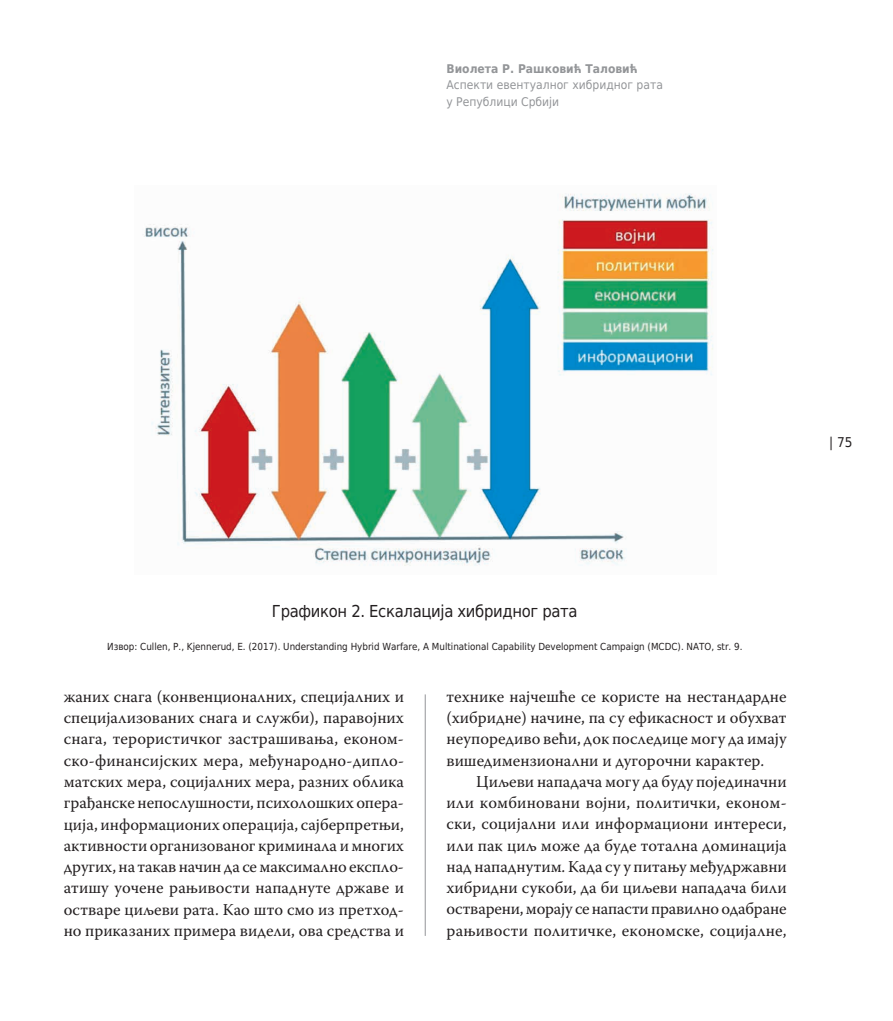
<style>
.page{position:relative;width:893px;height:1021px;background:#fff}
.page>*{position:absolute;margin:0;border:0;box-sizing:border-box;transform-origin:0 0}
.t1{font:16.5px/21.3px "Warnock Pro";color:#231f20;text-align:justify}
.t2{font:16.5px "DejaVu Sans Condensed";letter-spacing:-.02em;color:#231f20}
.t3{font:13.5px "DejaVu Sans Condensed";color:#231f20}
.t4{font:12px/16.5px "DejaVu Sans Condensed";color:#939598}
.t5{font:700 12px "DejaVu Sans Condensed";color:#939598}
.t6{font:9.75px "DejaVu Sans Condensed";color:#231f20}
</style>
<div class="page">
<hr style="left:425px;top:694px;width:1px;height:241px;background:#939598">
<img style="left:144px;top:193px;width:569px;height:373px">
<p class="t5" style="left:446px;top:59px;width:193px">Виолета Р. Рашковић Таловић</p>
<p class="t4" style="left:446px;top:76px;width:218px">Аспекти евентуалног хибридног рата у Републици Србији</p>
<p class="t3" style="left:829px;top:431px;width:25px">| 75</p>
<p class="t2" style="left:272px;top:597px;width:307px">Графикон 2. Ескалација хибридног рата</p>
<p class="t6" style="left:107px;top:638px;width:637px">Извор: Cullen, P., Kjennerud, E. (2017). Understanding Hybrid Warfare, A Multinational Capability Development Campaign (MCDC). NATO, str. 9.</p>
<p class="t1" style="left:64px;top:685px;width:342px">жаних снага (конвенционалних, специјалних и специјализованих снага и служби), паравојних снага, терористичког застрашивања, економ&shy;ско-финансијских мера, међународно-дипло&shy;матских мера, социјалних мера, разних облика грађанске непослушности, психолошких опера&shy;ција, информационих операција, сајберпретњи, активности организованог криминала и многих других, на такав начин да се максимално експло&shy;атишу уочене рањивости нападнуте државе и остваре циљеви рата. Као што смо из претход&shy;но приказаних примера видели, ова средства и</p>
<p class="t1" style="left:446px;top:685px;width:342px">технике најчешће се користе на нестандардне (хибридне) начине, па су ефикасност и обухват неупоредиво већи, док последице могу да имају вишедимензионални и дугорочни карактер.</p>
<p class="t1" style="left:446px;top:770px;width:342px;text-indent:30px">Циљеви нападача могу да буду појединачни или комбиновани војни, политички, економ&shy;ски, социјални или информациони интереси, или пак циљ може да буде тотална доминација над нападнутим. Када су у питању међудржавни хибридни сукоби, да би циљеви нападача били остварени, морају се напасти правилно одабране рањивости политичке, економске, социјалне,</p>
</div>
